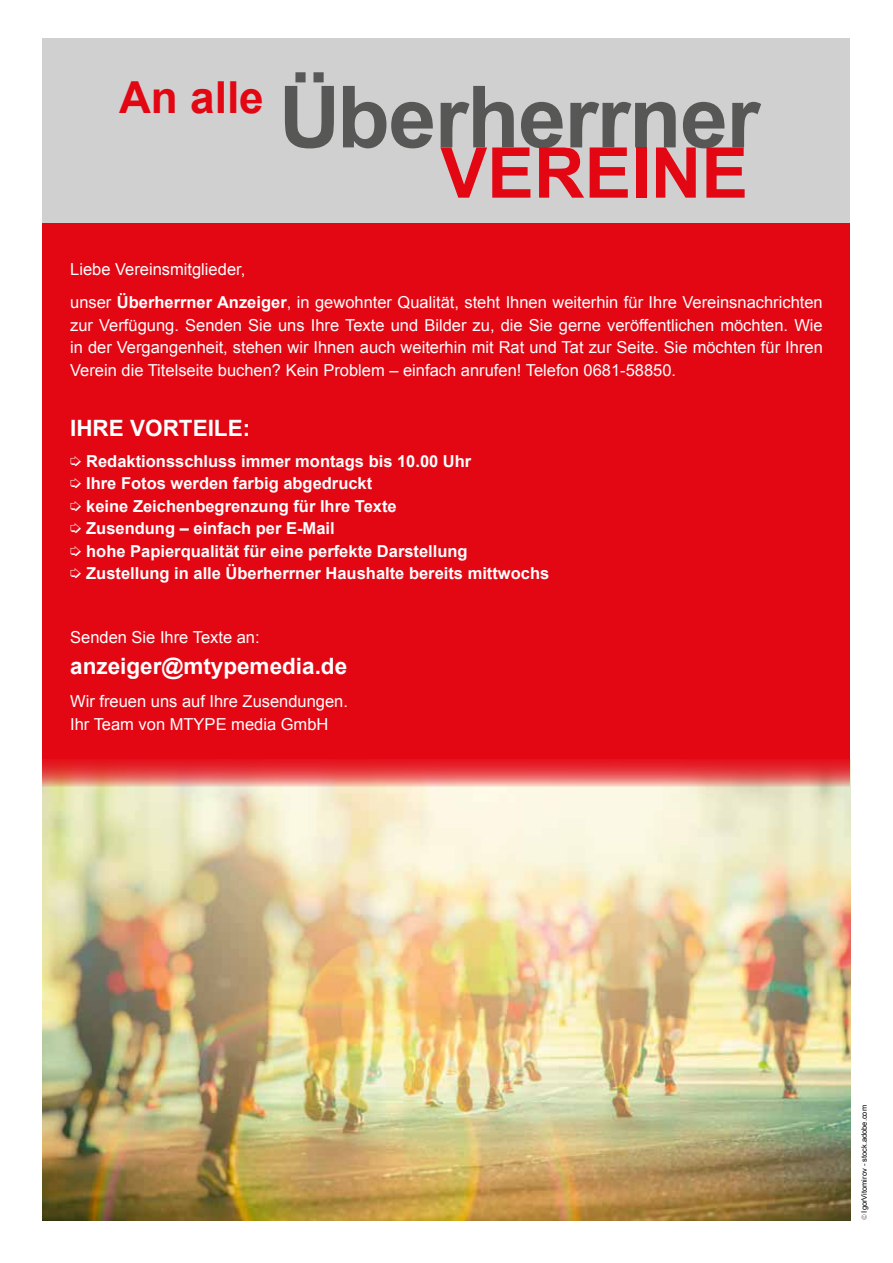
<style>
.page{position:relative;width:893px;height:1263px;background:#fff}
.page>*{position:absolute;margin:0;border:0;box-sizing:border-box;transform-origin:0 0}
.t1{font:700 70.05px "Arial";color:#e30613}
.t2{font:700 44.1px "Arial";color:#e30613}
.t3{font:700 22.5px "Arial";color:#fff}
.t4{font:16.5px/22.5px "Arial";color:#fff}
.t5{font:700 16.5px/22.5px "Arial";color:#fff}
.t6{font:7.5px "Arial";color:#000}
.s1{font-weight:700}
.s2{font-family:"Ancona";font-weight:300}
</style>
<div class="page">
<div style="left:43px;top:38px;width:807px;height:258px;background:#d0d0d0"></div>
<div style="left:43px;top:223px;width:807px;height:547px;background:#e30613"></div>
<img style="left:43px;top:787px;width:807px;height:433px">
<svg style="left:285px;top:72px;width:476px;height:76px"></svg>
<svg style="left:43px;top:759px;width:807px;height:28px;background:#e75756"></svg>
<h2 class="t2" style="left:119px;top:68px;width:146px">An alle</h2>
<h1 class="t1" style="left:440px;top:127px;width:309px">VEREINE</h1>
<p class="t4" style="left:70px;top:253px;width:754px;line-height:33px">Liebe Vereinsmitglieder,<br>unser <span class="s1">Überherrner Anzeiger</span>, in gewohnter Qualität, steht Ihnen weiterhin für Ihre Vereinsnachrichten</p>
<p class="t4" style="left:70px;top:314px;width:754px;text-align:justify">zur Verfügung. Senden Sie uns Ihre Texte und Bilder zu, die Sie gerne veröffentlichen möchten. Wie in der Vergangenheit, stehen wir Ihnen auch weiterhin mit Rat und Tat zur Seite. Sie möchten für Ihren Verein die Titelseite buchen? Kein Problem – einfach anrufen! Telefon 0681-58850.</p>
<h3 class="t3" style="left:70px;top:413px;width:182px">IHRE VORTEILE:</h3>
<p class="t5" style="left:70px;top:450px;width:481px">➭ Redaktionsschluss immer montags bis 10.00 Uhr<br>➭ Ihre Fotos werden farbig abgedruckt<br>➭ keine Zeichenbegrenzung für Ihre Texte<br>➭ Zusendung – einfach per E-Mail<br>➭ hohe Papierqualität für eine perfekte Darstellung<br>➭ Zustellung in alle Überherrner Haushalte bereits mittwochs</p>
<p class="t4" style="left:70px;top:626px;width:191px">Senden Sie Ihre Texte an:</p>
<h3 class="t3" style="left:70px;top:651px;width:279px">anzeiger@mtypemedia.de</h3>
<p class="t4" style="left:70px;top:690px;width:279px">Wir freuen uns auf Ihre Zusendungen.<br>Ihr Team von MTYPE media GmbH</p>
<p class="t6" style="left:859px;top:1220px;width:117px;rotate:-90deg"><span class="s2">©</span> IgorVitomirov - stock.adobe.com</p>
</div>
